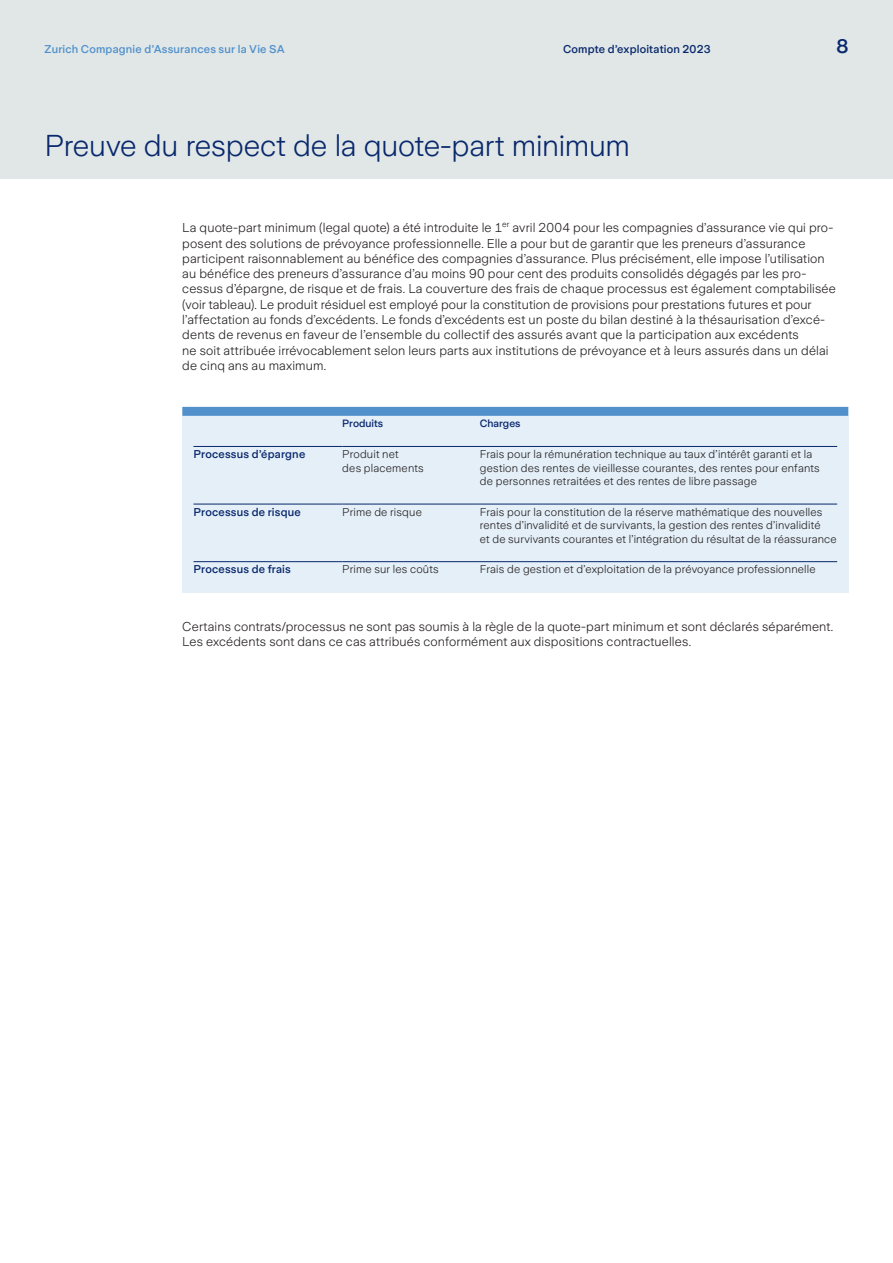
<style>
.page{position:relative;width:893px;height:1263px;background:#fff}
.page>*{position:absolute;margin:0;border:0;box-sizing:border-box;transform-origin:0 0}
.t1{font:300 30px "Zurich Sans";letter-spacing:-.01em;color:#09286d}
.t2{font:500 19.5px "Zurich Sans";color:#09286d}
.t3{font:300 12.75px/15.3px "Zurich Sans";letter-spacing:.01em;color:#231f20}
.t4{font:300 11.25px/13.5px "Zurich Sans";letter-spacing:.015em;color:#231f20}
.t5{font:500 11.25px "Zurich Sans";letter-spacing:.015em;color:#09286d}
.t6{font:500 11.25px "Zurich Sans";letter-spacing:.015em;color:#5290cc}
.t7{font:500 10.5px "Zurich Sans";color:#09286d}
</style>
<div class="page">
<div style="left:0;top:0;width:893px;height:179px;background:#e0e7e6"></div>
<svg style="left:182px;top:407px;width:666px;height:9px;background:#5491cc"></svg>
<div style="left:182px;top:416px;width:11px;height:15px;background:#e4eff8"></div>
<div style="left:193px;top:416px;width:149px;height:15px;background:#e4eff8"></div>
<div style="left:342px;top:416px;width:138px;height:15px;background:#e4eff8"></div>
<div style="left:480px;top:416px;width:357px;height:15px;background:#e4eff8"></div>
<div style="left:837px;top:416px;width:11px;height:15px;background:#e4eff8"></div>
<div style="left:182px;top:431px;width:11px;height:15px;background:#e4eff8"></div>
<div style="left:193px;top:431px;width:149px;height:15px;background:#e4eff8"></div>
<div style="left:342px;top:431px;width:138px;height:15px;background:#e4eff8"></div>
<div style="left:480px;top:431px;width:357px;height:15px;background:#e4eff8"></div>
<div style="left:837px;top:431px;width:11px;height:15px;background:#e4eff8"></div>
<div style="left:182px;top:446px;width:11px;height:43px;background:#e4eff8"></div>
<div style="left:193px;top:446px;width:149px;height:43px;background:#e4eff8"></div>
<div style="left:342px;top:446px;width:138px;height:43px;background:#e4eff8"></div>
<div style="left:480px;top:446px;width:357px;height:43px;background:#e4eff8"></div>
<div style="left:837px;top:446px;width:11px;height:43px;background:#e4eff8"></div>
<div style="left:182px;top:489px;width:11px;height:15px;background:#e4eff8"></div>
<div style="left:193px;top:489px;width:149px;height:15px;background:#e4eff8"></div>
<div style="left:342px;top:489px;width:138px;height:15px;background:#e4eff8"></div>
<div style="left:480px;top:489px;width:357px;height:15px;background:#e4eff8"></div>
<div style="left:837px;top:489px;width:11px;height:15px;background:#e4eff8"></div>
<div style="left:182px;top:504px;width:11px;height:42px;background:#e4eff8"></div>
<div style="left:193px;top:504px;width:149px;height:42px;background:#e4eff8"></div>
<div style="left:342px;top:504px;width:138px;height:42px;background:#e4eff8"></div>
<div style="left:480px;top:504px;width:357px;height:42px;background:#e4eff8"></div>
<div style="left:837px;top:504px;width:11px;height:42px;background:#e4eff8"></div>
<div style="left:182px;top:546px;width:11px;height:16px;background:#e4eff8"></div>
<div style="left:193px;top:546px;width:149px;height:16px;background:#e4eff8"></div>
<div style="left:342px;top:546px;width:138px;height:16px;background:#e4eff8"></div>
<div style="left:480px;top:546px;width:357px;height:16px;background:#e4eff8"></div>
<div style="left:837px;top:546px;width:11px;height:16px;background:#e4eff8"></div>
<div style="left:182px;top:562px;width:11px;height:15px;background:#e4eff8"></div>
<div style="left:193px;top:562px;width:149px;height:15px;background:#e4eff8"></div>
<div style="left:342px;top:562px;width:138px;height:15px;background:#e4eff8"></div>
<div style="left:480px;top:562px;width:357px;height:15px;background:#e4eff8"></div>
<div style="left:837px;top:562px;width:11px;height:15px;background:#e4eff8"></div>
<div style="left:182px;top:577px;width:11px;height:15px;background:#e4eff8"></div>
<div style="left:193px;top:577px;width:149px;height:15px;background:#e4eff8"></div>
<div style="left:342px;top:577px;width:138px;height:15px;background:#e4eff8"></div>
<div style="left:480px;top:577px;width:357px;height:15px;background:#e4eff8"></div>
<div style="left:837px;top:577px;width:11px;height:15px;background:#e4eff8"></div>
<hr style="left:193px;top:446px;width:149px;height:1px;background:#09286d">
<hr style="left:342px;top:446px;width:138px;height:1px;background:#09286d">
<hr style="left:480px;top:446px;width:357px;height:1px;background:#09286d">
<hr style="left:193px;top:504px;width:149px;height:1px;background:#09286d">
<hr style="left:342px;top:504px;width:138px;height:1px;background:#09286d">
<hr style="left:480px;top:504px;width:357px;height:1px;background:#09286d">
<hr style="left:193px;top:561px;width:149px;height:1px;background:#09286d">
<hr style="left:342px;top:561px;width:138px;height:1px;background:#09286d">
<hr style="left:480px;top:561px;width:357px;height:1px;background:#09286d">
<p class="t6" style="left:45px;top:43px;width:241px">Zurich Compagnie d’Assurances sur la Vie SA</p>
<p class="t5" style="left:563px;top:43px;width:149px">Compte d’exploitation 2023</p>
<h2 class="t2" style="left:836px;top:35px;width:13px">8</h2>
<h1 class="t1" style="left:45px;top:130px;width:587px">Preuve du respect de la quote-part minimum</h1>
<p class="t3" style="left:182px;top:220px;width:655px">La quote-part minimum (legal quote) a été introduite le 1<sup>er</sup> avril 2004 pour les compagnies d’assurance vie qui pro&shy;posent des solutions de prévoyance professionnelle. Elle a pour but de garantir que les preneurs d’assurance participent raisonnablement au bénéfice des compagnies d’assurance. Plus précisément, elle impose l’utilisation au bénéfice des preneurs d’assurance d’au moins 90 pour cent des produits consolidés dégagés par les pro&shy;cessus d’épargne, de risque et de frais. La couverture des frais de chaque processus est également comptabilisée (voir tableau). Le produit résiduel est employé pour la constitution de provisions pour prestations futures et pour l’affectation au fonds d’excédents. Le fonds d’excédents est un poste du bilan destiné à la thésaurisation d’excé&shy;dents de revenus en faveur de l’ensemble du collectif des assurés avant que la participation aux excédents<br>ne soit attribuée irrévocablement selon leurs parts aux institutions de prévoyance et à leurs assurés dans un délai de cinq ans au maximum.</p>
<p class="t7" style="left:342px;top:418px;width:42px">Produits</p>
<p class="t7" style="left:480px;top:418px;width:42px">Charges</p>
<p class="t5" style="left:193px;top:448px;width:113px">Processus d’épargne</p>
<p class="t4" style="left:342px;top:448px;width:83px">Produit net<br>des placements</p>
<p class="t4" style="left:480px;top:448px;width:341px">Frais pour la rémunération technique au taux d’intérêt garanti et la gestion des rentes de vieillesse courantes, des rentes pour enfants de personnes retraitées et des rentes de libre passage</p>
<p class="t5" style="left:193px;top:506px;width:109px">Processus de risque</p>
<p class="t4" style="left:342px;top:505px;width:81px">Prime de risque</p>
<p class="t4" style="left:480px;top:505px;width:358px">Frais pour la constitution de la réserve mathématique des nouvelles rentes d’invalidité et de survivants, la gestion des rentes d’invalidité<br>et de survivants courantes et l’intégration du résultat de la réassurance</p>
<p class="t5" style="left:193px;top:563px;width:99px">Processus de frais</p>
<p class="t4" style="left:342px;top:563px;width:98px">Prime sur les coûts</p>
<p class="t4" style="left:480px;top:563px;width:337px">Frais de gestion et d’exploitation de la prévoyance professionnelle</p>
<p class="t3" style="left:182px;top:619px;width:652px">Certains contrats/processus ne sont pas soumis à la règle de la quote-part minimum et sont déclarés séparément.<br>Les excédents sont dans ce cas attribués conformément aux dispositions contractuelles.</p>
</div>
